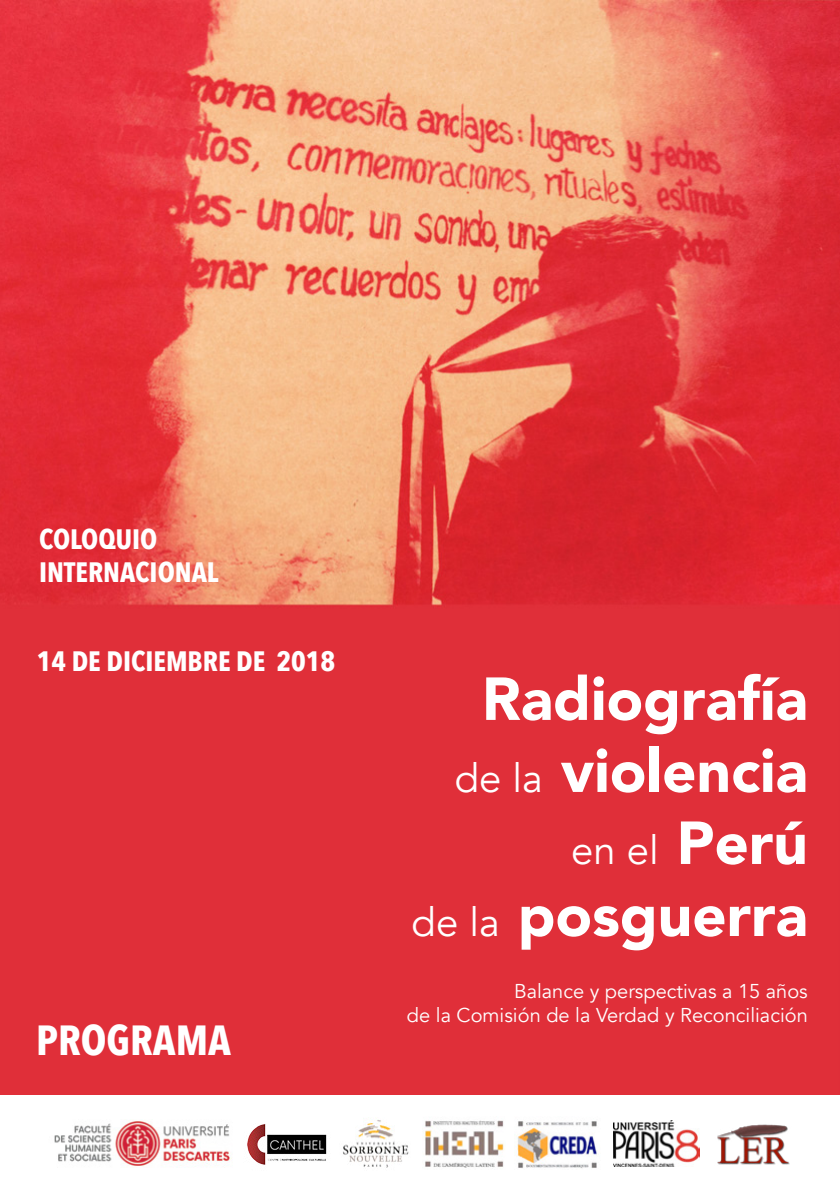
<style>
.page{position:relative;width:840px;height:1191px;background:#fff}
.page>*{position:absolute;margin:0;border:0;box-sizing:border-box;transform-origin:0 0}
.t1{font:900 60px/72px "Avenir";color:#fff;text-align:center}
.t2{font:700 42px "Avenir Next Condensed";color:#fff}
.t3{font:40px "Avenir";color:#fff}
.t4{font:700 28px/33.6px "Avenir Next Condensed";color:#fff}
.t5{font:20px/24px "Avenir";color:#fff;text-align:right}
.s1{font-weight:400;font-size:40px}
.s2{font-weight:900;font-size:60px}
</style>
<div class="page">
<img style="left:613px;top:1120px;width:86px;height:46px">
<img style="left:516px;top:1121px;width:81px;height:47px">
<img style="left:425px;top:1120px;width:79px;height:48px">
<img style="left:247px;top:1124px;width:80px;height:41px">
<img style="left:717px;top:1124px;width:73px;height:41px">
<img style="left:343px;top:1119px;width:66px;height:49px">
<img style="left:54px;top:1121px;width:178px;height:45px">
<img style="left:0;top:1px;width:839px;height:1093px">
<h3 class="t4" style="left:39px;top:522px;width:179px">COLOQUIO<br>INTERNACI ONAL</h3>
<h3 class="t4" style="left:37px;top:644px;width:300px">14 DE DICIEMBRE DE 2018</h3>
<h2 class="t2" style="left:36px;top:1014px;width:196px">PROGRAMA</h2>
<h1 class="t1" style="left:454px;top:661px;width:354px">Radiografía <span class="s1">de la</span> violencia</h1>
<h3 class="t3" style="left:571px;top:826px;width:238px">en el <span class="s2">Perú</span></h3>
<h1 class="t1" style="left:411px;top:877px;width:397px"><span class="s1">de la</span> posguerra</h1>
<p class="t5" style="left:406px;top:980px;width:402px">Balance y perspectivas a 15 años<br>de la Comisión de la Verdad y Reconciliación</p>
</div>
